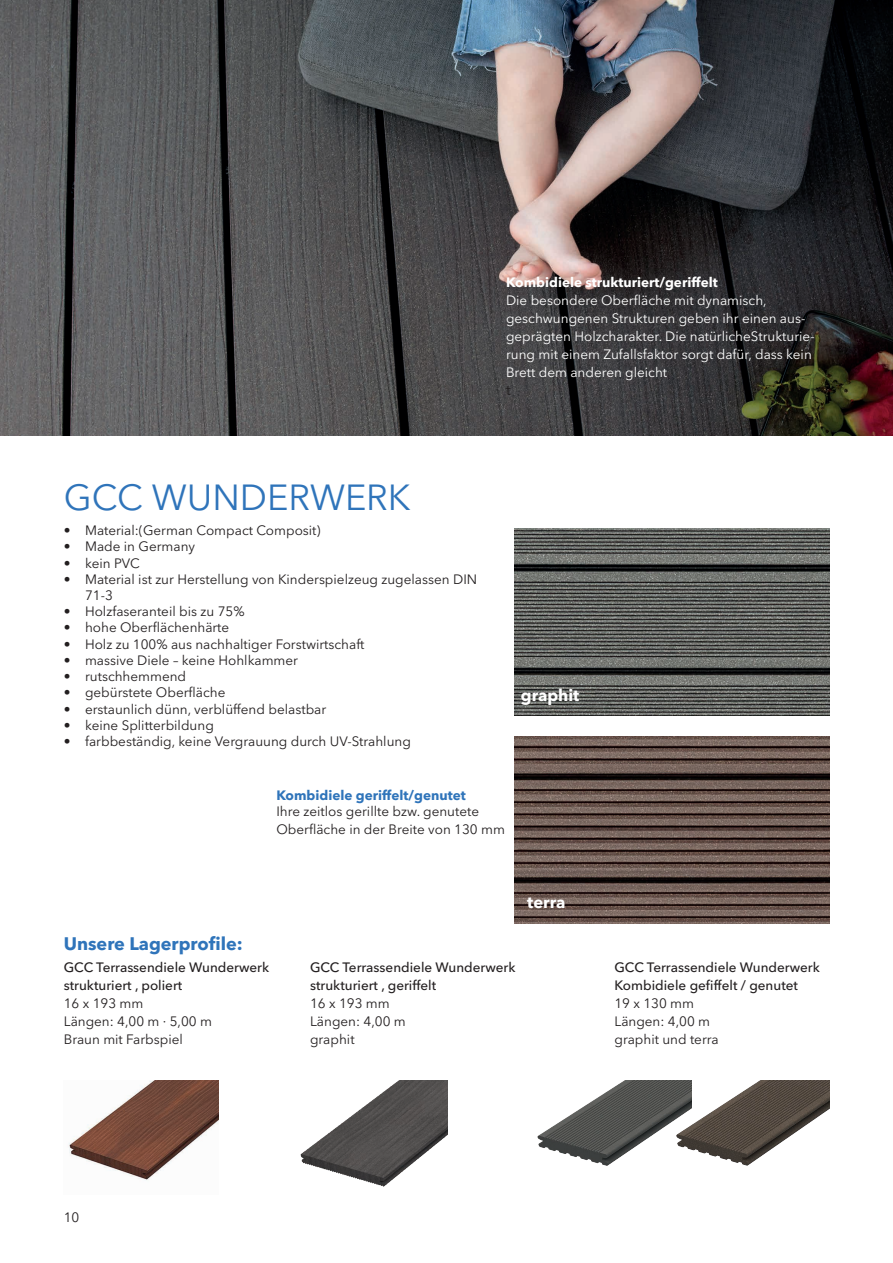
<style>
.page{position:relative;width:893px;height:1263px;background:#fff}
.page>*{position:absolute;margin:0;border:0;box-sizing:border-box;transform-origin:0 0}
.t1{font:36px "Avenir Next LT Pro";color:#2f74ba}
.t2{font:700 18px "Avenir Next LT Pro";color:#2f74ba}
.t3{font:700 16.5px "Avenir Next LT Pro";color:#fff}
.t4{font:15px "Avenir Next LT Pro";color:#231f20}
.t5{font:13.5px/18px "Avenir Next LT Pro";color:#231f20}
.t6{font:13.5px/18px "Avenir Next LT Pro";color:#fff}
.t7{font:500 13.5px/18px "Avenir Next LT Pro";color:#231f20}
.t8{font:700 13.5px "Avenir Next LT Pro";color:#fff}
.t9{font:700 13.5px "Avenir Next LT Pro";color:#2f74ba}
</style>
<div class="page">
<img style="left:0;top:0;width:893px;height:436px">
<img style="left:514px;top:736px;width:315px;height:187px">
<img style="left:514px;top:528px;width:315px;height:187px">
<img style="left:69px;top:1080px;width:149px;height:100px">
<img style="left:300px;top:1080px;width:148px;height:107px">
<img style="left:537px;top:1080px;width:138px;height:86px">
<img style="left:675px;top:1080px;width:154px;height:86px">
<p class="t8" style="left:506px;top:274px;width:213px">Kombidiele strukturiert/geriffelt</p>
<p class="t6" style="left:506px;top:291px;width:310px">Die besondere Oberfläche mit dynamisch, geschwungenen Strukturen geben ihr einen aus&shy;geprägten Holzcharakter. Die natürlicheStrukturie&shy;rung mit einem Zufallsfaktor sorgt dafür, dass kein Brett dem anderen gleicht</p>
<p class="t4" style="left:506px;top:380px;width:6px">t</p>
<h1 class="t1" style="left:64px;top:476px;width:348px">GCC WUNDERWERK</h1>
<p class="t5" style="left:64px;top:522px;width:258px">• Material:(German Compact Composit)</p>
<p class="t5" style="left:64px;top:538px;width:133px">• Made in Germany</p>
<p class="t5" style="left:64px;top:554px;width:78px">• kein PVC</p>
<p class="t5" style="left:85px;top:571px;width:394px;line-height:16.2px;text-indent:-21px">• Material ist zur Herstellung von Kinderspielzeug zugelassen DIN<br>71-3</p>
<p class="t5" style="left:64px;top:603px;width:182px">• Holzfaseranteil bis zu 75%</p>
<p class="t5" style="left:64px;top:619px;width:167px">• hohe Oberflächenhärte</p>
<p class="t5" style="left:64px;top:635px;width:302px">• Holz zu 100% aus nachhaltiger Forstwirtschaft</p>
<p class="t5" style="left:64px;top:651px;width:236px">• massive Diele – keine Hohlkammer</p>
<p class="t5" style="left:64px;top:667px;width:124px">• rutschhemmend</p>
<p class="t5" style="left:64px;top:684px;width:163px">• gebürstete Oberfläche</p>
<p class="t5" style="left:64px;top:700px;width:264px">• erstaunlich dünn, verblüffend belastbar</p>
<p class="t5" style="left:64px;top:716px;width:152px">• keine Splitterbildung</p>
<p class="t5" style="left:64px;top:732px;width:349px">• farbbeständig, keine Vergrauung durch UV-Strahlung</p>
<p class="t3" style="left:521px;top:685px;width:60px">graphit</p>
<p class="t9" style="left:276px;top:787px;width:191px">Kombidiele geriffelt/genutet</p>
<p class="t5" style="left:276px;top:803px;width:230px">Ihre zeitlos gerillte bzw. genutete<br>Oberfläche in der Breite von 130 mm</p>
<h2 class="t2" style="left:64px;top:933px;width:181px">Unsere Lagerprofile:</h2>
<p class="t7" style="left:64px;top:958px;width:207px">GCC Terrassendiele Wunderwerk strukturiert , poliert</p>
<p class="t5" style="left:64px;top:994px;width:150px">16 x 193 mm<br>Längen: 4,00 m · 5,00 m<br>Braun mit Farbspiel</p>
<p class="t3" style="left:527px;top:892px;width:40px">terra</p>
<p class="t7" style="left:310px;top:958px;width:207px">GCC Terrassendiele Wunderwerk strukturiert , geriffelt</p>
<p class="t5" style="left:310px;top:994px;width:97px">16 x 193 mm<br>Längen: 4,00 m graphit</p>
<p class="t7" style="left:614px;top:958px;width:207px">GCC Terrassendiele Wunderwerk<br>Kombidiele gefiffelt / genutet</p>
<p class="t5" style="left:614px;top:994px;width:106px">19 x 130 mm<br>Längen: 4,00 m graphit und terra</p>
<p class="t5" style="left:64px;top:1208px;width:17px">10</p>
</div>
